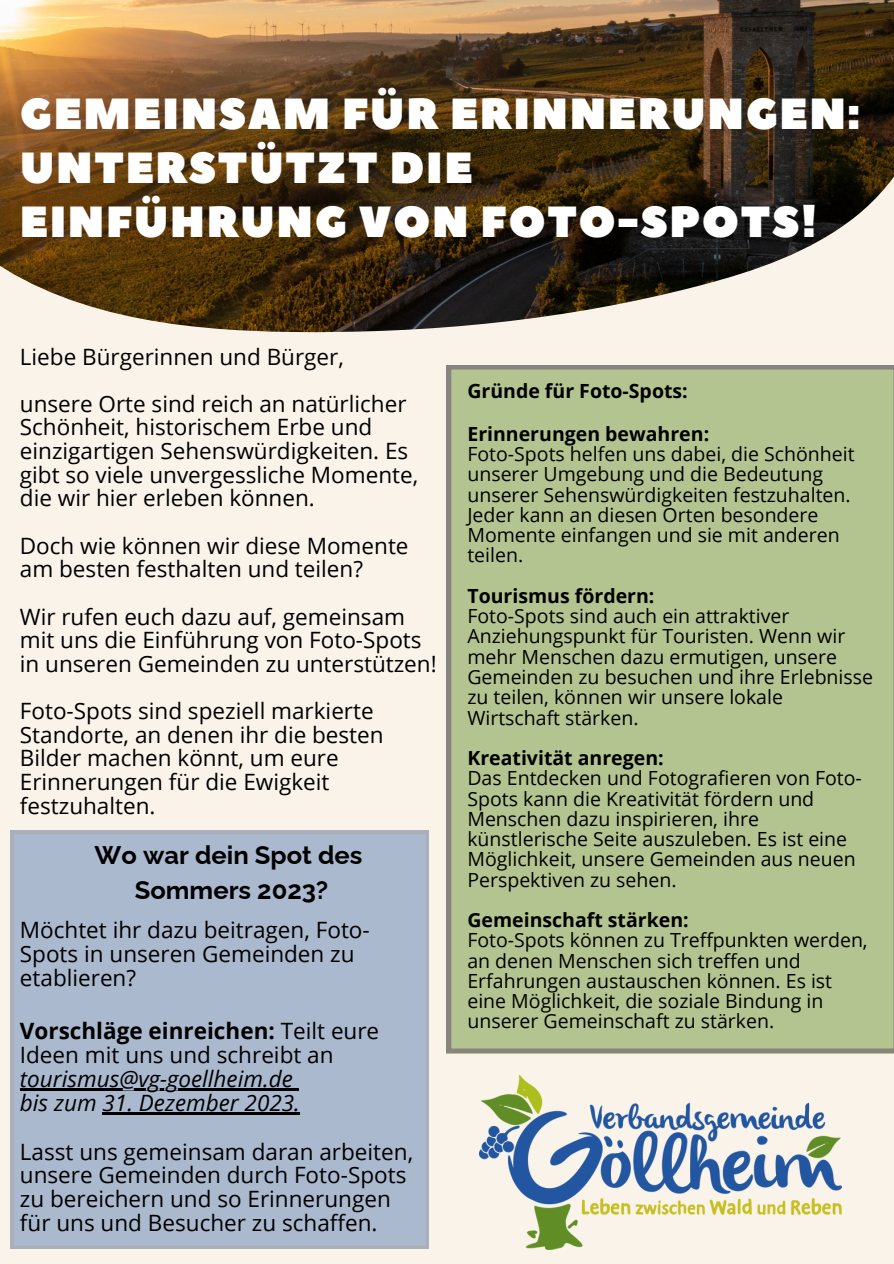
<style>
.page{position:relative;width:894px;height:1264px;background:#fff}
.page>*{position:absolute;margin:0;border:0;box-sizing:border-box;transform-origin:0 0}
.t1{font:43.5px "Peace Sans";letter-spacing:.035em;color:#fff}
.t2{font:700 25.5px "Raleway";color:#000}
.t3{font:22.5px/23.7px "Open Sans";color:#000}
.t4{font:italic 22.5px "Open Sans";color:#000}
.t5{font:19.5px/20.2px "Open Sans";color:#000}
.t6{font:700 19.5px "Open Sans";color:#000}
.s1{font-weight:700}
.s2{font-style:italic}
</style>
<div class="page">
<div style="left:0;top:0;width:893px;height:1263px;background:#faf3ea"></div>
<img style="left:0;top:0;width:893px;height:333px">
<div style="left:446px;top:365px;width:447px;height:687px;background:#b3c490"></div>
<div style="left:11px;top:830px;width:417px;height:418px;background:#aab9ce"></div>
<img style="left:479px;top:1075px;width:362px;height:174px">
<hr style="left:20px;top:1088px;width:273px;height:2px;background:#000">
<hr style="left:102px;top:1111px;width:198px;height:3px;background:#000">
<p class="t1" style="left:20px;top:85px;width:841px">GEMEINSAM FÜR ERINNERUNGEN:</p>
<p class="t1" style="left:20px;top:139px;width:454px">UNTERSTÜTZT DIE</p>
<p class="t1" style="left:20px;top:193px;width:798px">EINFÜHRUNG VON FOTO-SPOTS!</p>
<p class="t3" style="left:20px;top:344px;width:325px">Liebe Bürgerinnen und Bürger,</p>
<p class="t3" style="left:20px;top:391px;width:400px">unsere Orte sind reich an natürlicher Schönheit, historischem Erbe und einzigartigen Sehenswürdigkeiten. Es gibt so viele unvergessliche Momente, die wir hier erleben können.</p>
<p class="t3" style="left:20px;top:533px;width:390px">Doch wie können wir diese Momente am besten festhalten und teilen?</p>
<p class="t3" style="left:20px;top:604px;width:418px">Wir rufen euch dazu auf, gemeinsam mit uns die Einführung von Foto-Spots in unseren Gemeinden zu unterstützen!</p>
<p class="t3" style="left:20px;top:698px;width:365px">Foto-Spots sind speziell markierte<br>Standorte, an denen ihr die besten<br>Bilder machen könnt, um eure<br>Erinnerungen für die Ewigkeit festzuhalten.</p>
<p class="t2" style="left:95px;top:840px;width:269px">Wo war dein Spot des</p>
<p class="t2" style="left:135px;top:875px;width:195px">Sommers 2023?</p>
<p class="t3" style="left:20px;top:917px;width:351px">Möchtet ihr dazu beitragen, Foto-<br>Spots in unseren Gemeinden zu etablieren?</p>
<p class="t3" style="left:20px;top:1018px;width:361px"><span class="s1">Vorschläge einreichen:</span> Teilt eure<br>Ideen mit uns und schreibt an <span class="s2">tourismus@vg-goellheim.de</span></p>
<p class="t4" style="left:20px;top:1086px;width:281px">bis zum 31. Dezember 2023.</p>
<p class="t3" style="left:20px;top:1139px;width:394px">Lasst uns gemeinsam daran arbeiten, unsere Gemeinden durch Foto-Spots zu bereichern und so Erinnerungen für uns und Besucher zu schaffen.</p>
<p class="t6" style="left:467px;top:377px;width:222px">Gründe für Foto-Spots:</p>
<p class="t6" style="left:467px;top:420px;width:243px">Erinnerungen bewahren:</p>
<p class="t5" style="left:467px;top:443px;width:388px">Foto-Spots helfen uns dabei, die Schönheit unserer Umgebung und die Bedeutung unserer Sehenswürdigkeiten festzuhalten.<br>Jeder kann an diesen Orten besondere Momente einfangen und sie mit anderen teilen.</p>
<p class="t6" style="left:467px;top:582px;width:188px">Tourismus fördern:</p>
<p class="t5" style="left:467px;top:605px;width:407px">Foto-Spots sind auch ein attraktiver Anziehungspunkt für Touristen. Wenn wir mehr Menschen dazu ermutigen, unsere Gemeinden zu besuchen und ihre Erlebnisse zu teilen, können wir unsere lokale Wirtschaft stärken.</p>
<p class="t6" style="left:467px;top:744px;width:198px">Kreativität anregen:</p>
<p class="t5" style="left:467px;top:767px;width:396px">Das Entdecken und Fotografieren von Foto-Spots kann die Kreativität fördern und Menschen dazu inspirieren, ihre künstlerische Seite auszuleben. Es ist eine Möglichkeit, unsere Gemeinden aus neuen Perspektiven zu sehen.</p>
<p class="t6" style="left:467px;top:906px;width:223px">Gemeinschaft stärken:</p>
<p class="t5" style="left:467px;top:929px;width:402px">Foto-Spots können zu Treffpunkten werden, an denen Menschen sich treffen und Erfahrungen austauschen können. Es ist eine Möglichkeit, die soziale Bindung in unserer Gemeinschaft zu stärken.</p>
</div>
